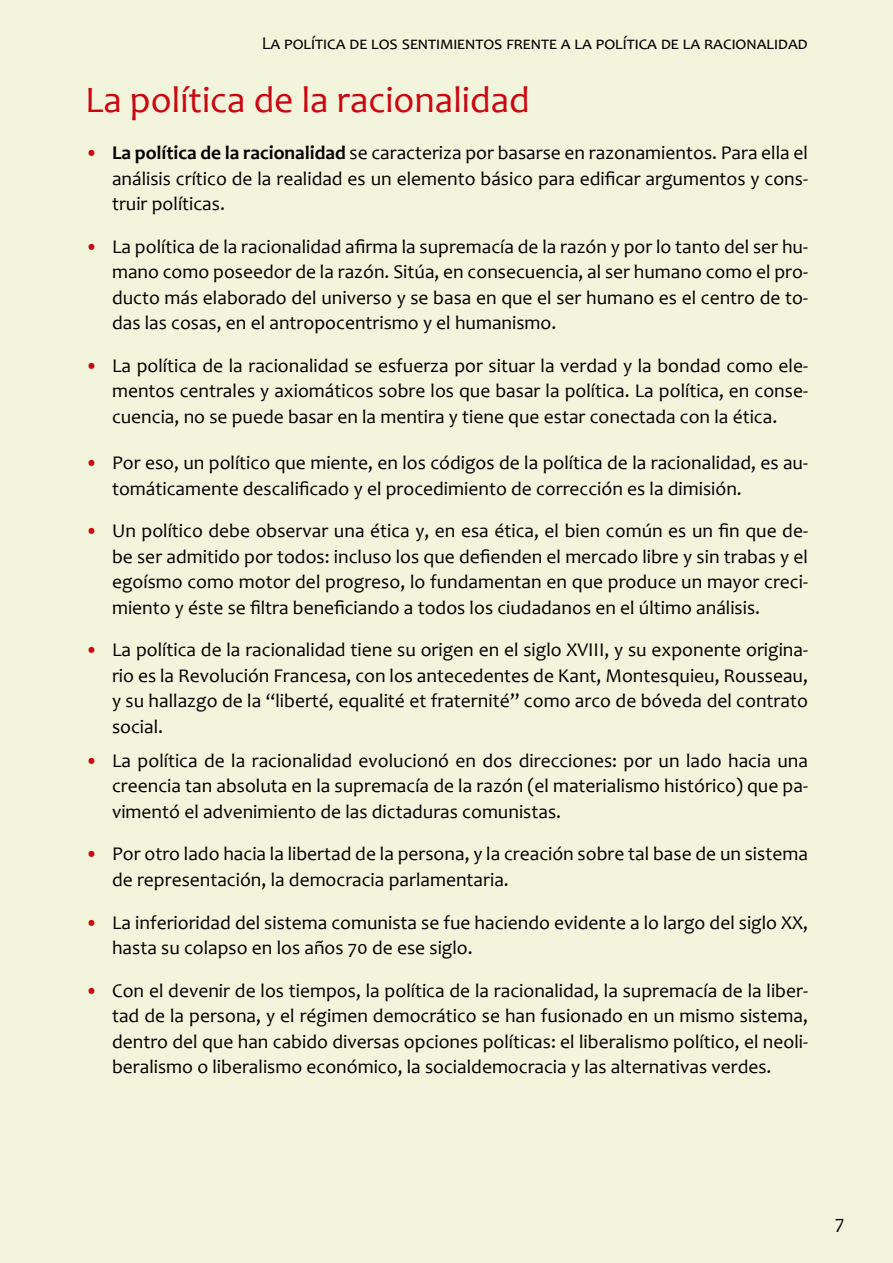
<style>
.page{position:relative;width:893px;height:1263px;background:#f2f4db}
.page>*{position:absolute;margin:0;border:0;box-sizing:border-box;transform-origin:0 0}
.t1{font:37.5px "Candara";color:#cb0610}
.t2{font:19.5px/25.5px "Candara";color:#000;text-align:justify}
.t3{font:18px "Candara";color:#000}
.s1{font-weight:700;color:#cb0610}
.s2{font-weight:700}
</style>
<div class="page">
<p class="t3" style="left:262px;top:32px;width:548px">La política de los sentimientos frente a la política de la racionalidad</p>
<h1 class="t1" style="left:85px;top:77px;width:446px">La política de la racionalidad</h1>
<p class="t2" style="left:112px;top:140px;width:697px;text-indent:-27px"><span class="s1">•</span> <span class="s2">La política de la racionalidad</span> se caracteriza por basarse en razonamientos. Para ella el análisis crítico de la realidad es un elemento básico para edificar argumentos y cons&shy;truir políticas.</p>
<p class="t2" style="left:112px;top:233px;width:697px;text-indent:-27px"><span class="s1">•</span> La política de la racionalidad afirma la supremacía de la razón y por lo tanto del ser hu&shy;mano como poseedor de la razón. Sitúa, en consecuencia, al ser humano como el pro&shy;ducto más elaborado del universo y se basa en que el ser humano es el centro de to&shy;das las cosas, en el antropocentrismo y el humanismo.</p>
<p class="t2" style="left:112px;top:352px;width:697px;text-indent:-27px"><span class="s1">•</span> La política de la racionalidad se esfuerza por situar la verdad y la bondad como ele&shy;mentos centrales y axiomáticos sobre los que basar la política. La política, en conse&shy;cuencia, no se puede basar en la mentira y tiene que estar conectada con la ética.</p>
<p class="t2" style="left:112px;top:450px;width:697px;text-indent:-27px"><span class="s1">•</span> Por eso, un político que miente, en los códigos de la política de la racionalidad, es au&shy;tomáticamente descalificado y el procedimiento de corrección es la dimisión.</p>
<p class="t2" style="left:112px;top:518px;width:697px;text-indent:-27px"><span class="s1">•</span> Un político debe observar una ética y, en esa ética, el bien común es un fin que de&shy;be ser admitido por todos: incluso los que defienden el mercado libre y sin trabas y el egoísmo como motor del progreso, lo fundamentan en que produce un mayor creci&shy;miento y éste se filtra beneficiando a todos los ciudadanos en el último análisis.</p>
<p class="t2" style="left:112px;top:637px;width:697px;text-indent:-27px"><span class="s1">•</span> La política de la racionalidad tiene su origen en el siglo XVIII, y su exponente origina&shy;rio es la Revolución Francesa, con los antecedentes de Kant, Montesquieu, Rousseau, y su hallazgo de la “liberté, equalité et fraternité” como arco de bóveda del contrato social.</p>
<p class="t2" style="left:112px;top:748px;width:697px;text-indent:-27px"><span class="s1">•</span> La política de la racionalidad evolucionó en dos direcciones: por un lado hacia una creencia tan absoluta en la supremacía de la razón (el materialismo histórico) que pa&shy;vimentó el advenimiento de las dictaduras comunistas.</p>
<p class="t2" style="left:112px;top:841px;width:697px;text-indent:-27px"><span class="s1">•</span> Por otro lado hacia la libertad de la persona, y la creación sobre tal base de un sistema de representación, la democracia parlamentaria.</p>
<p class="t2" style="left:112px;top:909px;width:697px;text-indent:-27px"><span class="s1">•</span> La inferioridad del sistema comunista se fue haciendo evidente a lo largo del siglo XX, hasta su colapso en los años 70 de ese siglo.</p>
<p class="t2" style="left:112px;top:977px;width:697px;text-indent:-27px"><span class="s1">•</span> Con el devenir de los tiempos, la política de la racionalidad, la supremacía de la liber&shy;tad de la persona, y el régimen democrático se han fusionado en un mismo sistema, dentro del que han cabido diversas opciones políticas: el liberalismo político, el neoli&shy;beralismo o liberalismo económico, la socialdemocracia y las alternativas verdes.</p>
<p class="t2" style="left:835px;top:1209px;width:11px">7</p>
</div>
